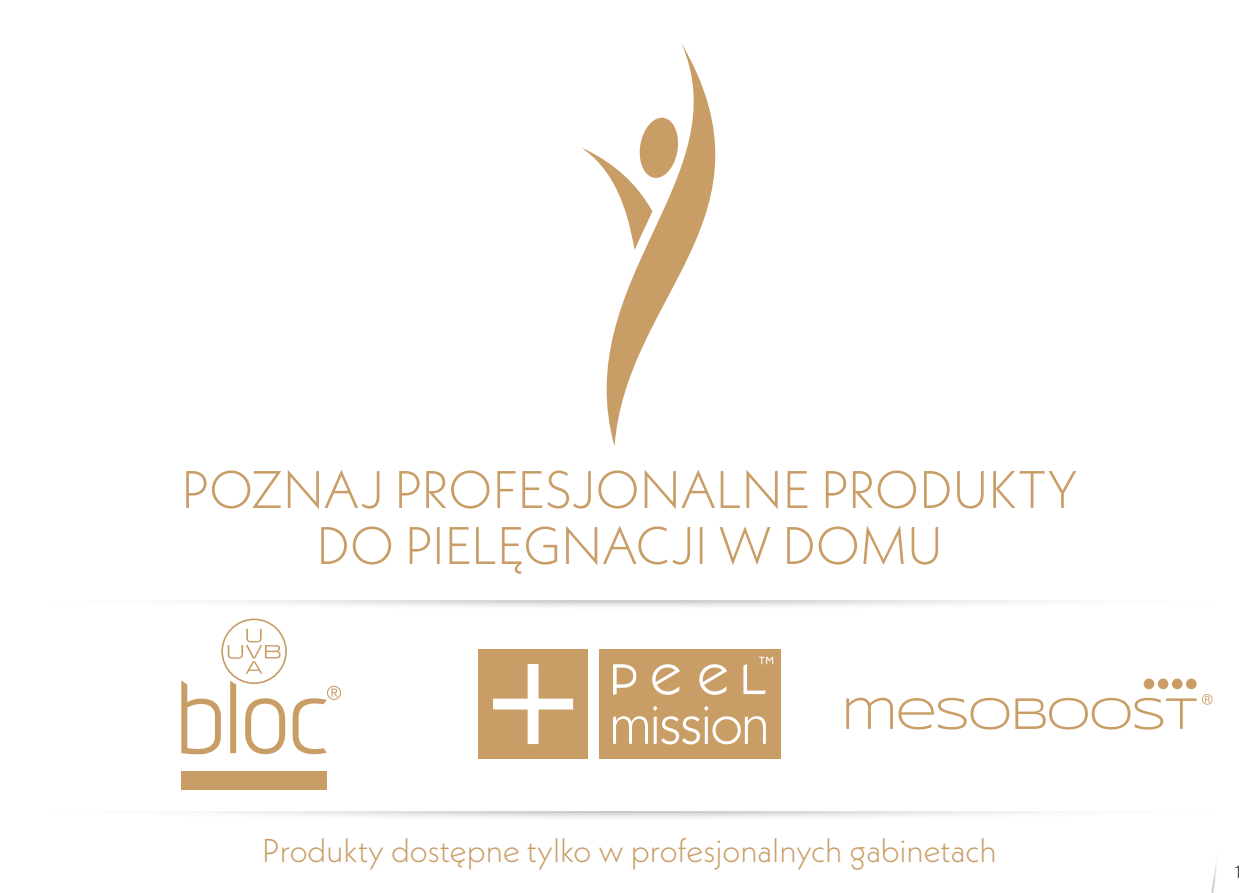
<style>
.page{position:relative;width:1259px;height:893px;background:#fff}
.page>*{position:absolute;margin:0;border:0;box-sizing:border-box;transform-origin:0 0}
.t1{font:300 52.8px/56.1px "Neue Kabel";letter-spacing:-.01em;color:#c99d66;text-align:center}
.t2{font:300 33px "Neue Kabel";color:#c99d66}
.t3{font:300 condensed 18px "Dax Pro";color:#1b1a18}
</style>
<div class="page">
<svg style="left:1211px;top:861px;width:6px;height:32px"></svg>
<svg style="left:219px;top:600px;width:816px;height:7px"></svg>
<svg style="left:213px;top:811px;width:828px;height:7px"></svg>
<svg style="left:606px;top:43px;width:110px;height:403px"></svg>
<svg style="left:581px;top:118px;width:98px;height:132px"></svg>
<div style="left:181px;top:771px;width:146px;height:19px;background:#c99d66"></div>
<svg style="left:181px;top:618px;width:160px;height:137px"></svg>
<div style="left:1143px;top:679px;width:11px;height:10px;background:#c99d66;border-radius:50%"></div>
<div style="left:1157px;top:679px;width:11px;height:10px;background:#c99d66;border-radius:50%"></div>
<div style="left:1172px;top:679px;width:10px;height:10px;background:#c99d66;border-radius:50%"></div>
<div style="left:1186px;top:679px;width:10px;height:10px;background:#c99d66;border-radius:50%"></div>
<svg style="left:846px;top:698px;width:163px;height:31px"></svg>
<svg style="left:1015px;top:698px;width:181px;height:31px"></svg>
<svg style="left:1202px;top:694px;width:10px;height:11px"></svg>
<div style="left:478px;top:649px;width:109px;height:110px;background:#c99d66"></div>
<svg style="left:493px;top:664px;width:80px;height:80px"></svg>
<div style="left:598px;top:649px;width:182px;height:110px;background:#c99d66"></div>
<svg style="left:613px;top:706px;width:153px;height:38px"></svg>
<svg style="left:613px;top:664px;width:23px;height:31px"></svg>
<svg style="left:652px;top:664px;width:28px;height:31px"></svg>
<svg style="left:699px;top:664px;width:28px;height:31px"></svg>
<svg style="left:743px;top:657px;width:30px;height:37px"></svg>
<h1 class="t1" style="left:181px;top:461px;width:898px">POZNAJ PROFESJONALNE PRODUKTY<br>DO PIELĘGNACJI W DOMU</h1>
<p class="t2" style="left:262px;top:829px;width:736px">Produkty dostępne tylko w profesjonalnych gabinetach</p>
<p class="t3" style="left:1233px;top:860px;width:10px">1</p>
</div>
